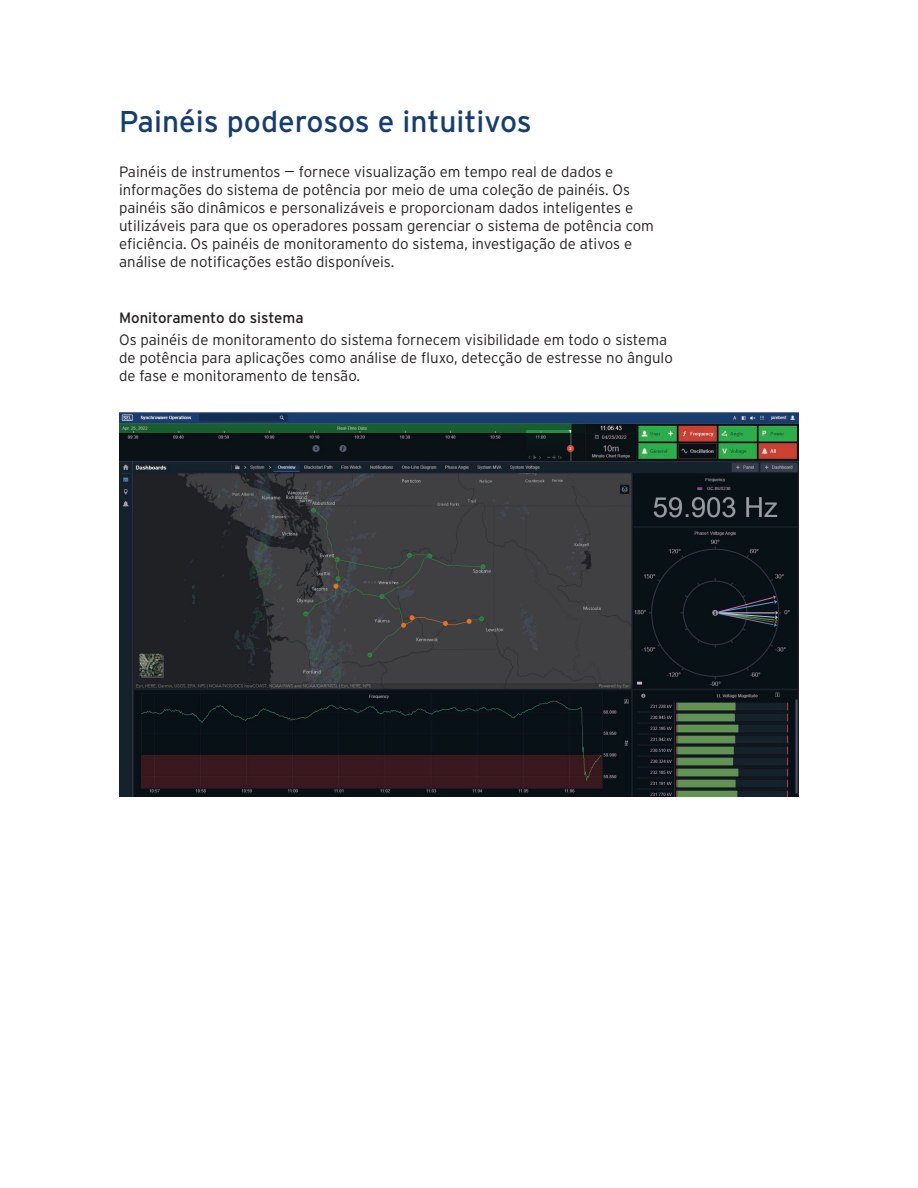
<style>
.page{position:relative;width:918px;height:1188px;background:#fff}
.page>*{position:absolute;margin:0;border:0;box-sizing:border-box;transform-origin:0 0}
.t1{font:30px "Interstate Poly";color:#163d6f}
.t2{font:300 15px/18px "Interstate Poly";color:#231f20}
.t3{font:15px "Interstate Poly";color:#231f20}
</style>
<div class="page">
<img style="left:119px;top:413px;width:680px;height:384px">
<h1 class="t1" style="left:119px;top:100px;width:414px">Painéis poderosos e intuitivos</h1>
<p class="t2" style="left:119px;top:162px;width:536px">Painéis de instrumentos – fornece visualização em tempo real de dados e informações do sistema de potência por meio de uma coleção de painéis. Os painéis são dinâmicos e personalizáveis e proporcionam dados inteligentes e utilizáveis para que os operadores possam gerenciar o sistema de potência com eficiência. Os painéis de monitoramento do sistema, investigação de ativos e análise de notificações estão disponíveis.</p>
<p class="t3" style="left:119px;top:307px;width:186px">Monitoramento do sistema</p>
<p class="t2" style="left:119px;top:330px;width:555px">Os painéis de monitoramento do sistema fornecem visibilidade em todo o sistema de potência para aplicações como análise de fluxo, detecção de estresse no ângulo de fase e monitoramento de tensão.</p>
</div>
